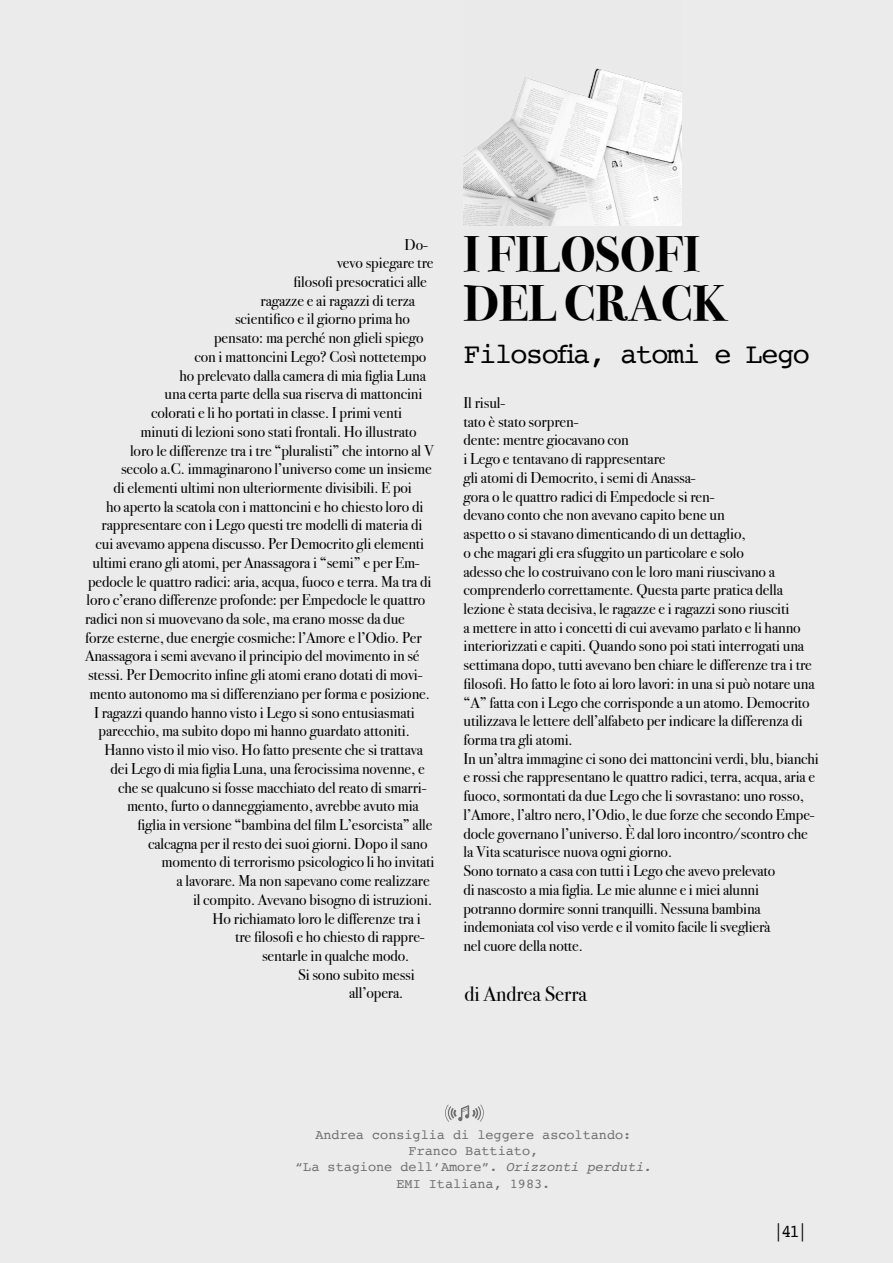
<style>
.page{position:relative;width:893px;height:1263px;background:#ebebeb}
.page>*{position:absolute;margin:0;border:0;box-sizing:border-box;transform-origin:0 0}
.t1{font:700 49.65px/49.5px "Bodoni Svty Two ITCTT";color:#000}
.t2{font:28.5px "Courier";letter-spacing:-.05em;color:#000}
.t3{font:21px "Bodoni Svty Two ITCTT";color:#000}
.t4{font:18px "Courier";color:#000}
.t5{font:15.6px/18.8px "Bodoni Svty Two ITCTT";letter-spacing:-.005em;color:#000}
.t6{font:13.5px/16.2px "Courier";color:#706f6f;text-align:center}
.s1{font-style:italic}
</style>
<div class="page">
<svg style="left:445px;top:1104px;width:39px;height:18px"></svg>
<img style="left:463px;top:68px;width:219px;height:157px">
<p class="t5" style="left:405px;top:233px;width:25px">Do-</p>
<p class="t5" style="left:337px;top:252px;width:98px">vevo spiegare tre</p>
<p class="t5" style="left:294px;top:271px;width:135px">filosofi presocratici alle</p>
<p class="t5" style="left:261px;top:289px;width:156px">ragazze e ai ragazzi di terza</p>
<p class="t5" style="left:235px;top:308px;width:176px">scientifico e il giorno prima ho</p>
<p class="t5" style="left:214px;top:327px;width:211px">pensato: ma perché non glieli spiego</p>
<p class="t5" style="left:195px;top:346px;width:233px">con i mattoncini Lego? Così nottetempo</p>
<p class="t5" style="left:180px;top:364px;width:248px">ho prelevato dalla camera di mia figlia Luna</p>
<p class="t5" style="left:165px;top:383px;width:259px">una certa parte della sua riserva di mattoncini</p>
<p class="t5" style="left:151px;top:402px;width:252px">colorati e li ho portati in classe. I primi venti</p>
<p class="t5" style="left:141px;top:420px;width:278px">minuti di lezioni sono stati frontali. Ho illustrato</p>
<p class="t5" style="left:130px;top:439px;width:305px">loro le differenze tra i tre “pluralisti” che intorno al V</p>
<p class="t5" style="left:121px;top:458px;width:312px">secolo a.C. immaginarono l’universo come un insieme</p>
<p class="t5" style="left:114px;top:477px;width:300px">di elementi ultimi non ulteriormente divisibili. E poi</p>
<p class="t5" style="left:106px;top:495px;width:319px">ho aperto la scatola con i mattoncini e ho chiesto loro di</p>
<p class="t5" style="left:102px;top:514px;width:322px">rappresentare con i Lego questi tre modelli di materia di</p>
<p class="t5" style="left:96px;top:533px;width:330px">cui avevamo appena discusso. Per Democrito gli elementi</p>
<p class="t5" style="left:93px;top:551px;width:329px">ultimi erano gli atomi, per Anassagora i “semi” e per Em-</p>
<p class="t5" style="left:88px;top:570px;width:345px">pedocle le quattro radici: aria, acqua, fuoco e terra. Ma tra di</p>
<p class="t5" style="left:87px;top:589px;width:340px">loro c’erano differenze profonde: per Empedocle le quattro</p>
<p class="t5" style="left:85px;top:608px;width:321px">radici non si muovevano da sole, ma erano mosse da due</p>
<p class="t5" style="left:85px;top:626px;width:338px">forze esterne, due energie cosmiche: l’Amore e l’Odio. Per</p>
<p class="t5" style="left:85px;top:645px;width:336px">Anassagora i semi avevano il principio del movimento in sé</p>
<p class="t5" style="left:88px;top:664px;width:336px">stessi. Per Democrito infine gli atomi erano dotati di movi-</p>
<p class="t5" style="left:90px;top:683px;width:342px">mento autonomo ma si differenziano per forma e posizione.</p>
<p class="t5" style="left:94px;top:701px;width:322px">I ragazzi quando hanno visto i Lego si sono entusiasmati</p>
<p class="t5" style="left:99px;top:720px;width:313px">parecchio, ma subito dopo mi hanno guardato attoniti.</p>
<p class="t5" style="left:105px;top:739px;width:320px">Hanno visto il mio viso. Ho fatto presente che si trattava</p>
<p class="t5" style="left:111px;top:757px;width:316px">dei Lego di mia figlia Luna, una ferocissima novenne, e</p>
<p class="t5" style="left:118px;top:776px;width:310px">che se qualcuno si fosse macchiato del reato di smarri-</p>
<p class="t5" style="left:127px;top:795px;width:293px">mento, furto o danneggiamento, avrebbe avuto mia</p>
<p class="t5" style="left:138px;top:814px;width:297px">figlia in versione “bambina del film L’esorcista” alle</p>
<p class="t5" style="left:148px;top:832px;width:281px">calcagna per il resto dei suoi giorni. Dopo il sano</p>
<p class="t5" style="left:162px;top:851px;width:274px">momento di terrorismo psicologico li ho invitati</p>
<p class="t5" style="left:177px;top:870px;width:255px">a lavorare. Ma non sapevano come realizzare</p>
<p class="t5" style="left:193px;top:888px;width:240px">il compito. Avevano bisogno di istruzioni.</p>
<p class="t5" style="left:213px;top:907px;width:210px">Ho richiamato loro le differenze tra i</p>
<p class="t5" style="left:235px;top:926px;width:191px">tre filosofi e ho chiesto di rappre-</p>
<p class="t5" style="left:262px;top:945px;width:149px">sentarle in qualche modo.</p>
<p class="t5" style="left:298px;top:963px;width:118px">Si sono subito messi</p>
<p class="t5" style="left:349px;top:982px;width:56px">all’opera.</p>
<h1 class="t1" style="left:463px;top:225px;width:265px">I FILOSOFI<br>DEL CRACK</h1>
<h2 class="t2" style="left:463px;top:332px;width:348px">Filosofia, atomi e Lego</h2>
<p class="t5" style="left:463px;top:392px;width:357px">Il risul-<br>tato è stato sorpren-<br>dente: mentre giocavano con<br>i Lego e tentavano di rappresentare<br>gli atomi di Democrito, i semi di Anassa-<br>gora o le quattro radici di Empedocle si ren-<br>devano conto che non avevano capito bene un<br>aspetto o si stavano dimenticando di un dettaglio,<br>o che magari gli era sfuggito un particolare e solo<br>adesso che lo costruivano con le loro mani riuscivano a comprenderlo correttamente. Questa parte pratica della lezione è stata decisiva, le ragazze e i ragazzi sono riusciti<br>a mettere in atto i concetti di cui avevamo parlato e li hanno interiorizzati e capiti. Quando sono poi stati interrogati una settimana dopo, tutti avevano ben chiare le differenze tra i tre filosofi. Ho fatto le foto ai loro lavori: in una si può notare una “A” fatta con i Lego che corrisponde a un atomo. Democrito utilizzava le lettere dell’alfabeto per indicare la differenza di forma tra gli atomi.<br>In un’altra immagine ci sono dei mattoncini verdi, blu, bianchi e rossi che rappresentano le quattro radici, terra, acqua, aria e fuoco, sormontati da due Lego che li sovrastano: uno rosso, l’Amore, l’altro nero, l’Odio, le due forze che secondo Empe&shy;docle governano l’universo. È dal loro incontro/scontro che la Vita scaturisce nuova ogni giorno.<br>Sono tornato a casa con tutti i Lego che avevo prelevato<br>di nascosto a mia figlia. Le mie alunne e i miei alunni<br>potranno dormire sonni tranquilli. Nessuna bambina indemoniata col viso verde e il vomito facile li sveglierà<br>nel cuore della notte.</p>
<h3 class="t3" style="left:464px;top:977px;width:124px">di Andrea Serra</h3>
<p class="t6" style="left:295px;top:1126px;width:358px">Andrea consiglia di leggere ascoltando:<br>Franco Battiato,<br>“La stagione dell’Amore”. <span class="s1">Orizzonti perduti.<br></span>EMI Italiana, 1983.</p>
<p class="t4" style="left:773px;top:1217px;width:36px">|41|</p>
</div>
